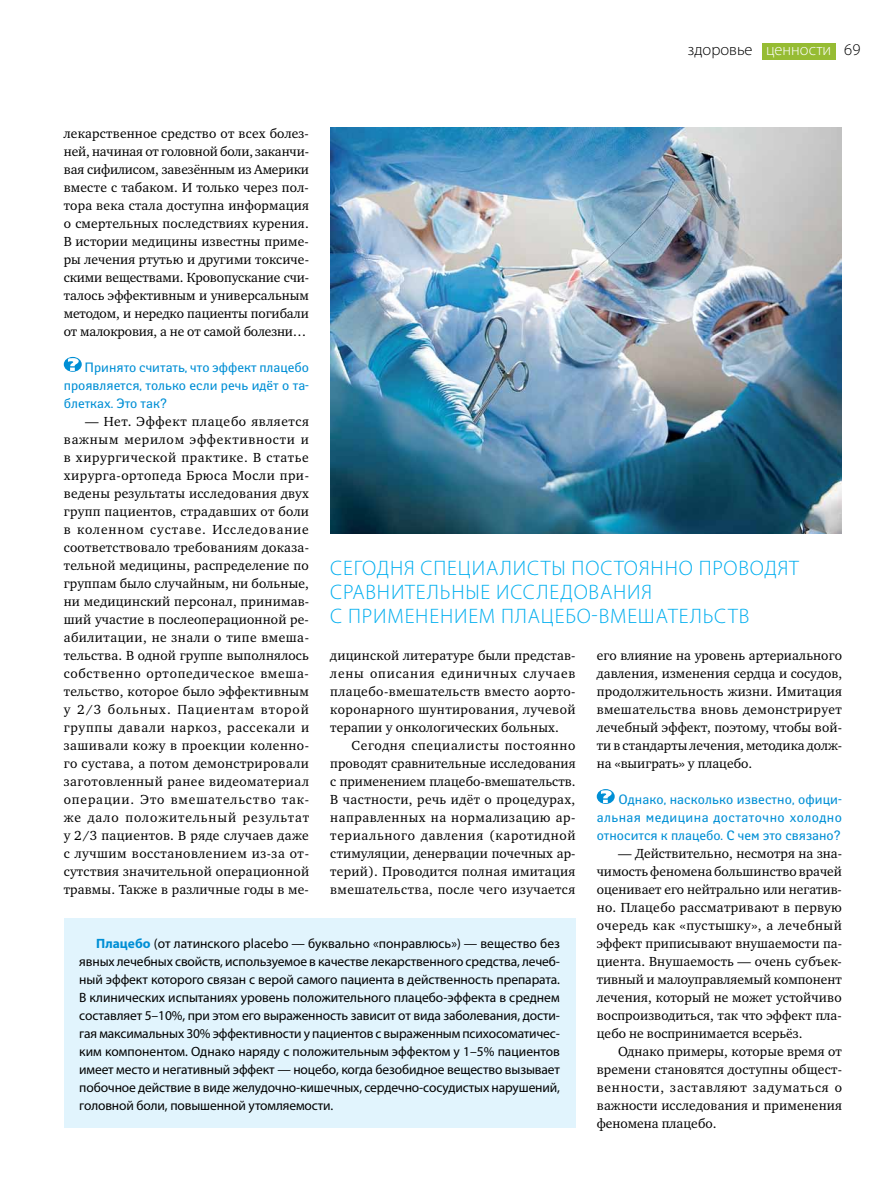
<style>
.page{position:relative;width:893px;height:1191px;background:#fff}
.page>*{position:absolute;margin:0;border:0;box-sizing:border-box;transform-origin:0 0}
.t1{font:300 21px "Myriad Pro";letter-spacing:.125em;color:#00aeef}
.t2{font:300 16.5px "Myriad Pro";color:#000}
.t3{font:13.5px/18px "Charter ITC";letter-spacing:.01em;color:#000;text-align:justify}
.t4{font:13.5px/18px "Myriad Pro";letter-spacing:-.01em;color:#000;text-align:justify}
.t5{font:13.5px/18px "Yanus";color:#008fd5;text-align:justify}
.s1{color:#fff}
.s2{font-weight:700;color:#008fd5}
</style>
<div class="page">
<div style="left:762px;top:43px;width:73px;height:16px;background:#96bc33"></div>
<svg style="left:64px;top:357px;width:18px;height:15px"></svg>
<svg style="left:597px;top:789px;width:18px;height:15px"></svg>
<img style="left:330px;top:128px;width:512px;height:406px">
<div style="left:64px;top:918px;width:511px;height:210px;background:#e1f4fd"></div>
<p class="t2" style="left:688px;top:40px;width:174px">здоровье <span class="s1">ценности</span> 69</p>
<p class="t3" style="left:64px;top:124px;width:247px">лекарственное средство от всех болез&shy;ней, начиная от головной боли, заканчи&shy;вая сифилисом, завезённым из Америки вместе с табаком. И только через пол&shy;тора века стала доступна информация о смертельных последствиях курения.<br>В истории медицины известны приме&shy;ры лечения ртутью и другими токсиче&shy;скими веществами. Кровопускание счи&shy;талось эффективным и универсальным методом, и нередко пациенты погибали от малокровия, а не от самой болезни…</p>
<p class="t5" style="left:64px;top:358px;width:247px;text-indent:21px">Принято считать, что эффект плацебо проявляется, только если речь идёт о та&shy;блетках. Это так?</p>
<p class="t3" style="left:64px;top:412px;width:247px;text-indent:21px">— Нет. Эффект плацебо является важным мерилом эффективности и в хирургической практике. В статье хирурга-ортопеда Брюса Мосли при&shy;ведены результаты исследования двух групп пациентов, страдавших от боли в коленном суставе. Исследование соответствовало требованиям доказа&shy;тельной медицины, распределение по группам было случайным, ни больные, ни медицинский персонал, принимав&shy;ший участие в послеоперационной ре&shy;абилитации, не знали о типе вмеша&shy;тельства. В одной группе выполнялось собственно ортопедическое вмеша&shy;тельство, которое было эффективным у 2/3 больных. Пациентам второй группы давали наркоз, рассекали и зашивали кожу в проекции коленно&shy;го сустава, а потом демонстрировали заготовленный ранее видеоматериал операции. Это вмешательство так&shy;же дало положительный результат у 2/3 пациентов. В ряде случаев даже с лучшим восстановлением из-за от&shy;сутствия значительной операционной травмы. Также в различные годы в ме-</p>
<h1 class="t1" style="left:330px;top:556px;width:184px">Сегодня сп ециалис</h1>
<h1 class="t1" style="left:541px;top:556px;width:45px">ты пос</h1>
<h1 class="t1" style="left:614px;top:556px;width:99px">тоянно провод</h1>
<h1 class="t1" style="left:778px;top:556px;width:21px">ят</h1>
<h1 class="t1" style="left:330px;top:580px;width:180px">сравнительные иссл</h1>
<h1 class="t1" style="left:549px;top:580px;width:25px">едов</h1>
<h1 class="t1" style="left:600px;top:580px;width:54px">ания</h1>
<h1 class="t1" style="left:330px;top:604px;width:31px">с при</h1>
<h1 class="t1" style="left:387px;top:604px;width:361px">менени ем плацебо-вмешательств</h1>
<p class="t3" style="left:330px;top:646px;width:247px">дицинской литературе были представ&shy;лены описания единичных случаев плацебо-вмешательств вместо аорто&shy;коронарного шунтирования, лучевой терапии у онкологических больных.</p>
<p class="t3" style="left:330px;top:736px;width:247px;text-indent:21px">Сегодня специалисты постоянно проводят сравнительные исследования с применением плацебо-вмешательств.<br>В частности, речь идёт о процедурах, направленных на нормализацию ар&shy;териального давления (каротидной стимуляции, денервации почечных ар&shy;терий). Проводится полная имитация вмешательства, после чего изучается</p>
<p class="t3" style="left:597px;top:646px;width:247px">его влияние на уровень артериального давления, изменения сердца и сосудов, продолжительность жизни. Имитация вмешательства вновь демонстрирует лечебный эффект, поэтому, чтобы вой&shy;ти в стандарты лечения, методика долж&shy;на «выиграть» у плацебо.</p>
<p class="t5" style="left:597px;top:790px;width:247px;text-indent:22px">Однако, насколько известно, офици&shy;альная медицина достаточно холодно относится к плацебо. С чем это связано?</p>
<p class="t3" style="left:597px;top:844px;width:247px;text-indent:21px">— Действительно, несмотря на зна&shy;чимость феномена большинство врачей оценивает его нейтрально или негатив&shy;но. Плацебо рассматривают в первую очередь как «пустышку», а лечебный эффект приписывают внушаемости па&shy;циента. Внушаемость — очень субъек&shy;тивный и малоуправляемый компонент лечения, который не может устойчиво воспроизводиться, так что эффект пла&shy;цебо не воспринимается всерьёз.</p>
<p class="t3" style="left:597px;top:1042px;width:247px;text-indent:21px">Однако примеры, которые время от времени становятся доступны общест&shy;венности, заставляют задуматься о важности исследования и применения феномена плацебо.</p>
<p class="t4" style="left:79px;top:934px;width:482px;text-indent:17px"><span class="s2">Плацебо</span> (от латинского placebo — буквально «понравлюсь») — вещество без явных лечебных свойств, используемое в качестве лекарственного средства, лечеб&shy;ный эффект которого связан с верой самого пациента в действенность препарата.<br>В клинических испытаниях уровень положительного плацебо-эффекта в среднем составляет 5–10%, при этом его выраженность зависит от вида заболевания, дости&shy;гая максимальных 30% эффективности у пациентов с выраженным психосоматичес&shy;ким компонентом. Однако наряду с положительным эффектом у 1–5% пациентов имеет место и негативный эффект — ноцебо, когда безобидное вещество вызывает побочное действие в виде желудочно-кишечных, сердечно-сосудистых нарушений, головной боли, повышенной утомляемости.</p>
</div>
